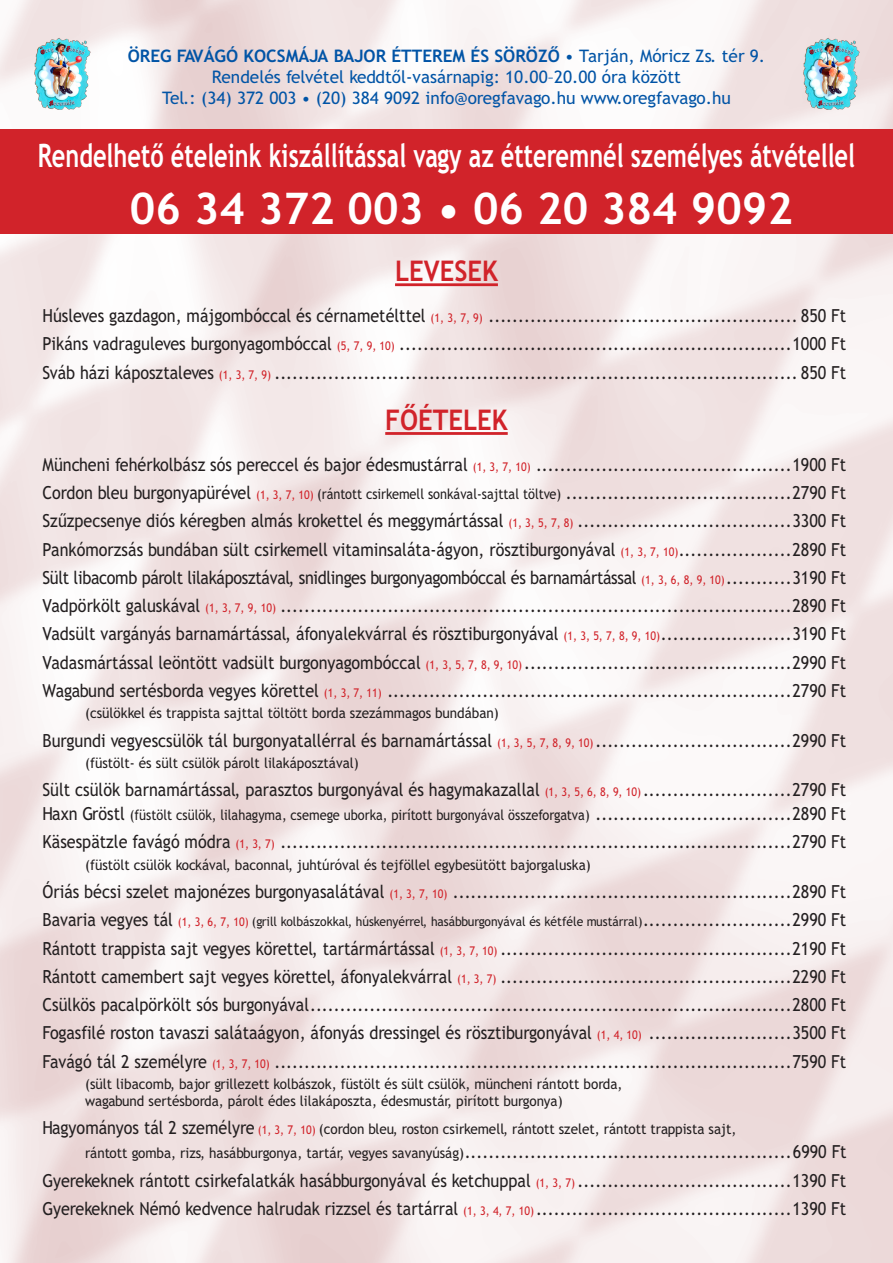
<style>
.page{position:relative;width:893px;height:1263px;background:#fff}
.page>*{position:absolute;margin:0;border:0;box-sizing:border-box;transform-origin:0 0}
.t1{font:700 43.5px "Trebuchet PFL";color:#fff}
.t2{font:700 32.25px "Trebuchet PFL";color:#fff;scale:.73 1}
.Cím{font:700 28.5px "Trebuchet PFL";color:#d1232a;scale:.9 1}
.Paragraph_Style_1{font:18px "Trebuchet PFL";color:#231f20;scale:.9 1}
.Paragraph_Style_1-2{font:18px "Trebuchet PFL";letter-spacing:-.02em;color:#231f20;scale:.9 1}
.t3{font:17.25px/20.7px "Trebuchet PFL";color:#0154a6;text-align:center}
.Allergenek{font:14.25px/17.1px "Trebuchet PFL";color:#231f20;scale:.95 1}
.Paragraph_Style_1-3{font:14.25px "Trebuchet PFL";color:#231f20;scale:.9 1}
.Paragraph_Style_1-4{font:14.25px "Trebuchet PFL";color:#231f20;scale:.95 1}
.Paragraph_Style_1-5{font:12.75px "Trebuchet PFL";color:#231f20;scale:.95 1}
.s1{font-weight:700}
.s2{font-size:12px;color:#d1232a}
.s3{font-size:14.25px}
.s4{font-size:18px}
</style>
<div class="page">
<div style="left:0;top:129px;width:893px;height:105px;background:#d1232a"></div>
<hr style="left:395px;top:283px;width:103px;height:3px;background:#d1232a">
<hr style="left:385px;top:432px;width:123px;height:3px;background:#d1232a">
<img style="left:34px;top:37px;width:57px;height:73px">
<img style="left:802px;top:37px;width:57px;height:73px">
<p class="t3" style="left:128px;top:46px;width:639px"><span class="s1">ÖREG FAVÁGÓ KOCSMÁJA BAJOR ÉTTEREM ÉS SÖRÖZŐ</span> • Tarján, Móricz Zs. tér 9.<br>Rendelés felvétel keddtől-vasárnapig: 10.00–20.00 óra között</p>
<p class="t3" style="left:162px;top:87px;width:570px">Tel.: (34) 372 003 • (20) 384 9092 info@oregfavago.hu www.oregfavago.hu</p>
<p class="t2" style="left:38px;top:137px;width:1121px">Rendelhető ételeink kiszállítással vagy az étteremnél személyes átvétellel</p>
<p class="t1" style="left:130px;top:183px;width:664px">06 34 372 003 • 06 20 384 9092</p>
<p class="Cím" style="left:395px;top:255px;width:116px">LEVESEK</p>
<p class="Paragraph_Style_1" style="left:43px;top:305px;width:894px">Húsleves gazdagon, májgombóccal és cérnametélttel <span class="s2">(1, 3, 7, 9)</span> .................................................... 850 Ft</p>
<p class="Paragraph_Style_1" style="left:43px;top:333px;width:894px">Pikáns vadraguleves burgonyagombóccal <span class="s2">(5, 7, 9, 10)</span> ..................................................................1000 Ft</p>
<p class="Paragraph_Style_1" style="left:43px;top:362px;width:894px">Sváb házi káposztaleves <span class="s2">(1, 3, 7, 9)</span> ........................................................................................ 850 Ft</p>
<p class="Cím" style="left:385px;top:403px;width:138px">FŐÉTELEK</p>
<p class="Paragraph_Style_1" style="left:43px;top:454px;width:894px">Müncheni fehérkolbász sós pereccel és bajor édesmustárral <span class="s2">(1, 3, 7, 10)</span> ...........................................1900 Ft</p>
<p class="Paragraph_Style_1" style="left:43px;top:482px;width:894px">Cordon bleu burgonyapürével <span class="s2">(1, 3, 7, 10)</span> <span class="s3">(rántott csirkemell sonkával-sajttal töltve)</span> ......................................2790 Ft</p>
<p class="Paragraph_Style_1" style="left:43px;top:510px;width:894px">Szűzpecsenye diós kéregben almás krokettel és meggymártással <span class="s2">(1, 3, 5, 7, 8)</span> ....................................3300 Ft</p>
<p class="Paragraph_Style_1" style="left:43px;top:539px;width:894px">Pankómorzsás bundában sült csirkemell vitaminsaláta-ágyon, rösztiburgonyával <span class="s2">(1, 3, 7, 10)</span>...................2890 Ft</p>
<p class="Paragraph_Style_1-2" style="left:43px;top:567px;width:894px">Sült libacomb párolt lilakáposztával, snidlinges burgonyagombóccal és barnamártással <span class="s2">(1, 3, 6, 8, 9, 10)</span>...........3190 Ft</p>
<p class="Paragraph_Style_1" style="left:43px;top:595px;width:894px">Vadpörkölt galuskával <span class="s2">(1, 3, 7, 9, 10)</span> ......................................................................................2890 Ft</p>
<p class="Paragraph_Style_1" style="left:43px;top:623px;width:894px">Vadsült vargányás barnamártással, áfonyalekvárral és rösztiburgonyával <span class="s2">(1, 3, 5, 7, 8, 9, 10)</span>......................3190 Ft</p>
<p class="Paragraph_Style_1" style="left:43px;top:652px;width:894px">Vadasmártással leöntött vadsült burgonyagombóccal <span class="s2">(1, 3, 5, 7, 8, 9, 10)</span> .............................................2990 Ft</p>
<p class="Paragraph_Style_1" style="left:43px;top:680px;width:894px">Wagabund sertésborda vegyes körettel <span class="s2">(1, 3, 7, 11)</span> ....................................................................2790 Ft</p>
<p class="Allergenek" style="left:85px;top:705px;width:437px">(csülökkel és trappista sajttal töltött borda szezámmagos bundában)</p>
<p class="Paragraph_Style_1" style="left:43px;top:730px;width:894px">Burgundi vegyescsülök tál burgonyatallérral és barnamártással <span class="s2">(1, 3, 5, 7, 8, 9, 10)</span> .................................2990 Ft</p>
<p class="Allergenek" style="left:85px;top:754px;width:290px">(füstölt- és sült csülök párolt lilakáposztával)</p>
<p class="Paragraph_Style_1" style="left:43px;top:779px;width:894px">Sült csülök barnamártással, parasztos burgonyával és hagymakazallal <span class="s2">(1, 3, 5, 6, 8, 9, 10)</span> .........................2790 Ft</p>
<p class="Paragraph_Style_1-3" style="left:43px;top:807px;width:894px"><span class="s4">Haxn Gröstl</span> (füstölt csülök, lilahagyma, csemege uborka, pirított burgonyával összeforgatva) <span class="s4">.................................2890 Ft</span></p>
<p class="Paragraph_Style_1" style="left:43px;top:831px;width:894px">Käsespätzle favágó módra <span class="s2">(1, 3, 7)</span> ......................................................................................2790 Ft</p>
<p class="Allergenek" style="left:85px;top:856px;width:534px">(füstölt csülök kockával, baconnal, juhtúróval és tejföllel egybesütött bajorgaluska)</p>
<p class="Paragraph_Style_1" style="left:43px;top:881px;width:894px">Óriás bécsi szelet majonézes burgonyasalátával <span class="s2">(1, 3, 7, 10)</span> .........................................................2890 Ft</p>
<p class="Paragraph_Style_1-5" style="left:43px;top:914px;width:847px"><span class="s4">Bavaria vegyes tál</span> <span class="s2">(1, 3, 6, 7, 10)</span> (grill kolbászokkal, húskenyérrel, hasábburgonyával és kétféle mustárral)<span class="s4">.........................2990 Ft</span></p>
<p class="Paragraph_Style_1" style="left:43px;top:938px;width:894px">Rántott trappista sajt vegyes körettel, tartármártással <span class="s2">(1, 3, 7, 10)</span> .................................................2190 Ft</p>
<p class="Paragraph_Style_1" style="left:43px;top:966px;width:894px">Rántott camembert sajt vegyes körettel, áfonyalekvárral <span class="s2">(1, 3, 7)</span> .................................................2290 Ft</p>
<p class="Paragraph_Style_1" style="left:43px;top:994px;width:894px">Csülkös pacalpörkölt sós burgonyával.................................................................................2800 Ft</p>
<p class="Paragraph_Style_1" style="left:43px;top:1022px;width:894px">Fogasfilé roston tavaszi salátaágyon, áfonyás dressingel és rösztiburgonyával <span class="s2">(1, 4, 10)</span> ........................3500 Ft</p>
<p class="Paragraph_Style_1" style="left:43px;top:1051px;width:894px">Favágó tál 2 személyre <span class="s2">(1, 3, 7, 10)</span> .......................................................................................7590 Ft</p>
<p class="Allergenek" style="left:85px;top:1075px;width:567px">(sült libacomb, bajor grillezett kolbászok, füstölt és sült csülök, müncheni rántott borda, wagabund sertésborda, párolt édes lilakáposzta, édesmustár, pirított burgonya)</p>
<p class="Paragraph_Style_1-4" style="left:43px;top:1121px;width:732px"><span class="s4">Hagyományos tál 2 személyre</span> <span class="s2">(1, 3, 7, 10)</span> (cordon bleu, roston csirkemell, rántott szelet, rántott trappista sajt,</p>
<p class="Paragraph_Style_1" style="left:85px;top:1141px;width:848px"><span class="s3">rántott gomba, rizs, hasábburgonya, tartár, vegyes savanyúság)</span>.......................................................6990 Ft</p>
<p class="Paragraph_Style_1" style="left:43px;top:1169px;width:894px">Gyerekeknek rántott csirkefalatkák hasábburgonyával és ketchuppal <span class="s2">(1, 3, 7)</span> ....................................1390 Ft</p>
<p class="Paragraph_Style_1" style="left:43px;top:1198px;width:894px">Gyerekeknek Némó kedvence halrudak rizzsel és tartárral <span class="s2">(1, 3, 4, 7, 10)</span> ...........................................1390 Ft</p>
</div>
